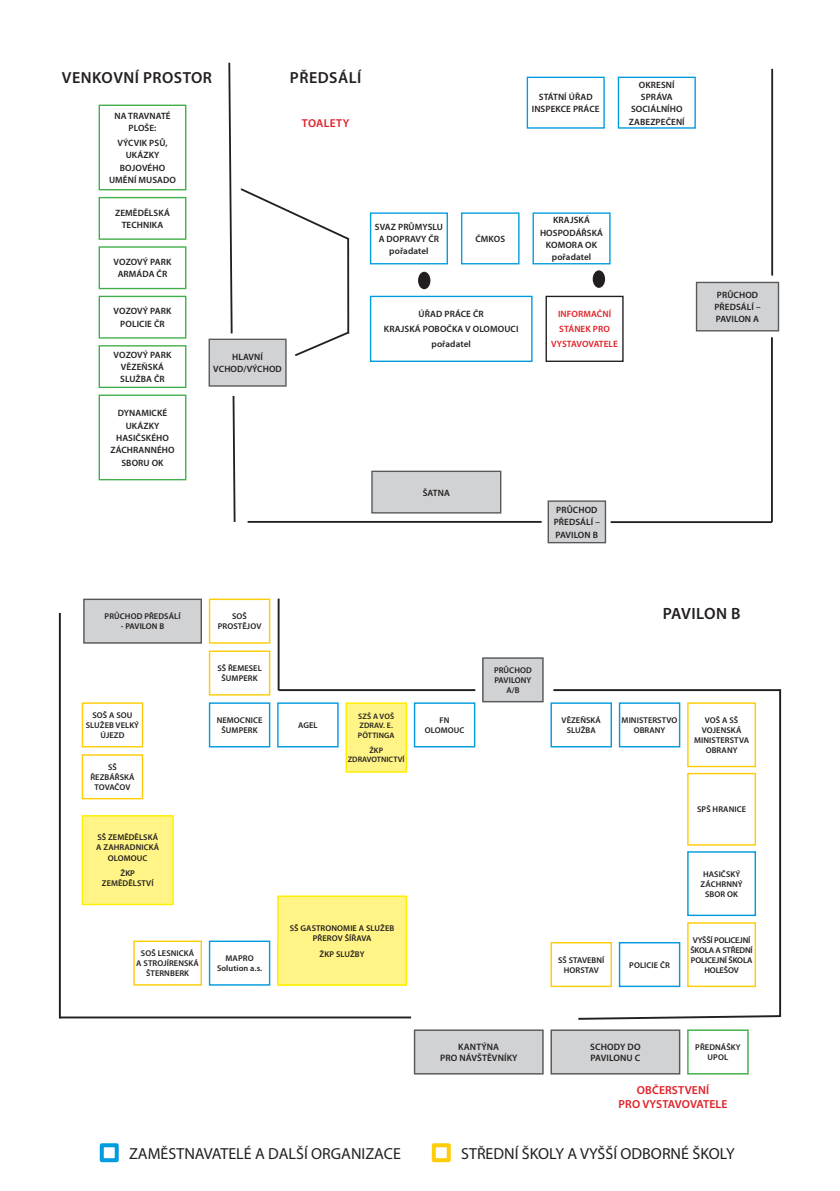
<style>
.page{position:relative;width:840px;height:1191px;background:#fff}
.page>*{position:absolute;margin:0;border:0;box-sizing:border-box;transform-origin:0 0}
.t1{font:600 16.4px "Myriad Pro";letter-spacing:.01em;color:#231f20}
.t2{font:16px "Myriad Pro";color:#231f20}
.t3{font:600 16px "Myriad Pro";letter-spacing:.03em;color:#231f20}
.t4{font:600 11.6px/14px "Myriad Pro";letter-spacing:.01em;color:#df2027;text-align:center}
.t5{font:600 11.4px "Myriad Pro";letter-spacing:.03em;color:#df2027}
.t6{font:600 9.4px/11.2px "Myriad Pro";letter-spacing:.01em;color:#231f20}
.t7{font:600 9.2px/12.4px "Myriad Pro";letter-spacing:.01em;color:#231f20;text-align:center}
.t8{font:600 9.2px/15px "Myriad Pro";letter-spacing:.01em;color:#df2027;text-align:center}
.t9{font:600 8.4px/10px "Myriad Pro";letter-spacing:.01em;color:#231f20;text-align:center}
.t10{font:600 8.4px/10px "Myriad Pro";letter-spacing:-.02em;color:#231f20;text-align:center}
.t11{font:600 8.4px "Myriad Pro";letter-spacing:-.01em;color:#231f20}
.t12{font:600 8px/9.6px "Myriad Pro";letter-spacing:.01em;color:#231f20}
</style>
<div class="page">
<div style="left:209px;top:598px;width:61px;height:45px;border:1px solid #fecd08"></div>
<div style="left:84px;top:599px;width:117px;height:44px;background:#d1d2d4"></div>
<div style="left:83px;top:598px;width:119px;height:45px;border:1px solid #57585a"></div>
<div style="left:209px;top:650px;width:61px;height:45px;border:1px solid #fecd08"></div>
<div style="left:82px;top:702px;width:61px;height:45px;border:1px solid #fecd08"></div>
<div style="left:209px;top:702px;width:61px;height:45px;border:1px solid #009cdf"></div>
<div style="left:82px;top:754px;width:61px;height:45px;border:1px solid #fecd08"></div>
<div style="left:133px;top:940px;width:69px;height:45px;border:1px solid #fecd08"></div>
<div style="left:209px;top:940px;width:61px;height:45px;border:1px solid #009cdf"></div>
<div style="left:278px;top:896px;width:128px;height:89px;background:#fff485"></div>
<div style="left:277px;top:895px;width:130px;height:90px;border:1px solid #ffee01"></div>
<div style="left:82px;top:815px;width:91px;height:89px;background:#fff485"></div>
<div style="left:82px;top:815px;width:92px;height:90px;border:1px solid #ffee01"></div>
<div style="left:277px;top:702px;width:61px;height:45px;border:1px solid #009cdf"></div>
<div style="left:346px;top:703px;width:60px;height:69px;background:#fff485"></div>
<div style="left:345px;top:702px;width:62px;height:70px;border:1px solid #ffee01"></div>
<div style="left:413px;top:702px;width:62px;height:45px;border:1px solid #009cdf"></div>
<div style="left:482px;top:658px;width:60px;height:43px;background:#d1d2d4"></div>
<div style="left:482px;top:657px;width:61px;height:45px;border:1px solid #57585a"></div>
<div style="left:550px;top:702px;width:61px;height:45px;border:1px solid #009cdf"></div>
<div style="left:550px;top:942px;width:61px;height:45px;border:1px solid #fecd08"></div>
<div style="left:618px;top:942px;width:62px;height:45px;border:1px solid #009cdf"></div>
<div style="left:551px;top:1030px;width:128px;height:43px;background:#d1d2d4"></div>
<div style="left:550px;top:1029px;width:130px;height:45px;border:1px solid #57585a"></div>
<div style="left:414px;top:1030px;width:128px;height:43px;background:#d1d2d4"></div>
<div style="left:413px;top:1029px;width:130px;height:45px;border:1px solid #57585a"></div>
<div style="left:618px;top:702px;width:62px;height:45px;border:1px solid #009cdf"></div>
<div style="left:686px;top:922px;width:69px;height:65px;border:1px solid #fecd08"></div>
<div style="left:686px;top:1029px;width:62px;height:45px;border:1px solid #40ae49"></div>
<div style="left:686px;top:702px;width:69px;height:65px;border:1px solid #fecd08"></div>
<div style="left:686px;top:773px;width:69px;height:72px;border:1px solid #fecd08"></div>
<div style="left:686px;top:851px;width:69px;height:65px;border:1px solid #009cdf"></div>
<hr style="left:59px;top:613px;width:2px;height:405px;background:#231f20">
<hr style="left:60px;top:1016px;width:351px;height:2px;background:#231f20">
<svg style="left:578px;top:1014px;width:203px;height:6px"></svg>
<hr style="left:778px;top:689px;width:2px;height:328px;background:#231f20">
<hr style="left:553px;top:689px;width:226px;height:2px;background:#231f20">
<hr style="left:278px;top:689px;width:197px;height:2px;background:#231f20">
<hr style="left:277px;top:598px;width:2px;height:92px;background:#231f20">
<div style="left:99px;top:105px;width:87px;height:85px;border:1px solid #40ae49"></div>
<div style="left:548px;top:501px;width:57px;height:41px;background:#d1d2d4"></div>
<div style="left:547px;top:500px;width:58px;height:43px;border:1px solid #57585a"></div>
<div style="left:372px;top:471px;width:128px;height:42px;background:#d1d2d4"></div>
<div style="left:371px;top:470px;width:130px;height:43px;border:1px solid #57585a"></div>
<div style="left:696px;top:282px;width:82px;height:49px;background:#d1d2d4"></div>
<div style="left:695px;top:282px;width:83px;height:49px;border:1px solid #57585a"></div>
<div style="left:526px;top:77px;width:78px;height:52px;border:1px solid #009cdf"></div>
<div style="left:617px;top:77px;width:78px;height:52px;border:1px solid #009cdf"></div>
<div style="left:99px;top:197px;width:87px;height:43px;border:1px solid #40ae49"></div>
<div style="left:369px;top:212px;width:78px;height:52px;border:1px solid #009cdf"></div>
<div style="left:460px;top:212px;width:59px;height:52px;border:1px solid #009cdf"></div>
<div style="left:532px;top:212px;width:78px;height:52px;border:1px solid #009cdf"></div>
<div style="left:545px;top:296px;width:78px;height:66px;border:1px solid #231f20"></div>
<div style="left:99px;top:246px;width:87px;height:43px;border:1px solid #40ae49"></div>
<div style="left:369px;top:296px;width:163px;height:66px;border:1px solid #009cdf"></div>
<div style="left:99px;top:296px;width:87px;height:43px;border:1px solid #40ae49"></div>
<div style="left:209px;top:339px;width:77px;height:47px;background:#d1d2d4"></div>
<div style="left:208px;top:339px;width:78px;height:48px;border:1px solid #57585a"></div>
<div style="left:99px;top:345px;width:87px;height:43px;border:1px solid #40ae49"></div>
<div style="left:99px;top:394px;width:87px;height:86px;border:1px solid #40ae49"></div>
<svg style="left:232px;top:395px;width:4px;height:127px"></svg>
<hr style="left:247px;top:521px;width:294px;height:2px;background:#231f20">
<hr style="left:610px;top:521px;width:161px;height:2px;background:#231f20">
<hr style="left:770px;top:337px;width:2px;height:185px;background:#231f20">
<hr style="left:770px;top:69px;width:2px;height:206px;background:#231f20">
<div style="left:418px;top:272px;width:12px;height:17px;background:#231f20;border-radius:50%"></div>
<div style="left:592px;top:270px;width:12px;height:18px;background:#231f20;border-radius:50%"></div>
<svg style="left:227px;top:62px;width:123px;height:296px"></svg>
<div style="left:100px;top:1143px;width:19px;height:19px;border:4px solid #009cdf"></div>
<div style="left:431px;top:1143px;width:19px;height:19px;border:4px solid #fecd08"></div>
<h2 class="t3" style="left:62px;top:67px;width:152px">VENKOVNÍ PROSTOR</h2>
<h2 class="t3" style="left:290px;top:67px;width:73px">PŘEDSÁLÍ</h2>
<p class="t5" style="left:302px;top:116px;width:49px">TOALETY</p>
<p class="t7" style="left:114px;top:109px;width:58px">NA TRAVNATÉ<br>PLOŠE:</p>
<p class="t7" style="left:109px;top:137px;width:68px">VÝCVIK PSŮ,<br>UKÁZKY<br>BOJOVÉHO<br>UMĚNÍ MUSADO</p>
<p class="t7" style="left:115px;top:206px;width:56px">ZEMĚDĚLSKÁ<br>TECHNIKA</p>
<p class="t7" style="left:113px;top:255px;width:59px">VOZOVÝ PARK<br>ARMÁDA ČR</p>
<p class="t7" style="left:113px;top:305px;width:59px">VOZOVÝ PARK<br>POLICIE ČR</p>
<p class="t7" style="left:113px;top:348px;width:59px">VOZOVÝ PARK<br>VĚZEŇSKÁ<br>SLUŽBA ČR</p>
<p class="t7" style="left:110px;top:407px;width:66px">DYNAMICKÉ<br>UKÁZKY<br>HASIČSKÉHO<br>ZÁCHRANNÉHO<br>SBORU OK</p>
<p class="t7" style="left:213px;top:350px;width:70px">HLAVNÍ<br>VCHOD/VÝCHOD</p>
<p class="t7" style="left:374px;top:220px;width:69px">SVAZ PRŮMYSLU<br>A DOPRAVY ČR pořadatel</p>
<p class="t7" style="left:475px;top:232px;width:31px">ČMKOS</p>
<p class="t7" style="left:384px;top:306px;width:136px;line-height:15px">ÚŘAD PRÁCE ČR<br>KRAJSKÁ POBOČKA V OLOMOUCI pořadatel</p>
<p class="t7" style="left:422px;top:486px;width:29px">ŠATNA</p>
<p class="t7" style="left:531px;top:90px;width:69px">STÁTNÍ ÚŘAD<br>INSPEKCE PRÁCE</p>
<p class="t7" style="left:628px;top:78px;width:57px">OKRESNÍ<br>SPRÁVA<br>SOCIÁLNÍHO<br>ZABEZPEČENÍ</p>
<p class="t7" style="left:539px;top:214px;width:65px">KRAJSKÁ<br>HOSPODÁŘSKÁ<br>KOMORA OK pořadatel</p>
<p class="t8" style="left:551px;top:306px;width:68px">INFORMAČNÍ<br>STÁNEK PRO<br>VYSTAVOVATELE</p>
<p class="t7" style="left:553px;top:503px;width:48px;text-align:left">PRŮCHOD<br>PŘEDSÁLÍ –<br>PAVILON B</p>
<p class="t7" style="left:714px;top:288px;width:48px;text-align:left">PRŮCHOD<br>PŘEDSÁLÍ –<br>PAVILON A</p>
<p class="t9" style="left:105px;top:611px;width:77px">PRŮCHOD PŘEDSÁLÍ</p>
<p class="t11" style="left:121px;top:621px;width:45px">- PAVILON B</p>
<p class="t9" style="left:218px;top:611px;width:45px">SOŠ<br>PROSTĚJOV</p>
<p class="t9" style="left:217px;top:663px;width:46px">SŠ ŘEMESEL<br>ŠUMPERK</p>
<p class="t9" style="left:493px;top:665px;width:39px">PRŮCHOD<br>PAVILONY<br>A/B</p>
<h1 class="t1" style="left:662px;top:603px;width:79px">PAVILON B</h1>
<p class="t9" style="left:86px;top:710px;width:55px">SOŠ A SOU<br>SLUŽEB VELKÝ<br>ÚJEZD</p>
<p class="t9" style="left:217px;top:715px;width:47px">NEMOCNICE<br>ŠUMPERK</p>
<p class="t9" style="left:90px;top:762px;width:46px">SŠ<br>ŘEZBÁŘSKÁ<br>TOVAČOV</p>
<p class="t9" style="left:96px;top:832px;width:64px">SŠ ZEMĚDĚLSKÁ<br>A ZAHRADNICKÁ<br>OLOMOUC</p>
<p class="t9" style="left:102px;top:868px;width:53px">ŽKP<br>ZEMĚDĚLSTVÍ</p>
<p class="t9" style="left:136px;top:948px;width:64px">SOŠ LESNICKÁ<br>A STROJÍRENSKÁ<br>ŠTERNBERK</p>
<p class="t9" style="left:217px;top:953px;width:47px">MAPRO<br>Solution a.s.</p>
<p class="t9" style="left:298px;top:720px;width:21px">AGEL</p>
<p class="t12" style="left:357px;top:711px;width:38px">SZŠ A VOŠ<br>ZDRAV. E.<br>PÖTTINGA</p>
<p class="t12" style="left:347px;top:745px;width:58px;text-align:center">ŽKP<br>ZDRAVOTNICTVÍ</p>
<p class="t9" style="left:424px;top:715px;width:41px">FN<br>OLOMOUC</p>
<p class="t9" style="left:290px;top:923px;width:106px">SŠ GASTRONOMIE A SLUŽEB<br>PŘEROV ŠÍŘAVA</p>
<p class="t9" style="left:319px;top:948px;width:46px">ŽKP SLUŽBY</p>
<p class="t6" style="left:440px;top:1041px;width:79px;text-align:center">KANTÝNA<br>PRO NÁVŠTĚVNÍKY</p>
<p class="t9" style="left:561px;top:715px;width:41px">VĚZEŇSKÁ<br>SLUŽBA</p>
<p class="t9" style="left:621px;top:715px;width:57px">MINISTERSTVO<br>OBRANY</p>
<p class="t9" style="left:693px;top:715px;width:56px">VOŠ A SŠ<br>VOJENSKÁ<br>MINISTERSTVA<br>OBRANY</p>
<p class="t9" style="left:696px;top:804px;width:50px">SPŠ HRANICE</p>
<p class="t9" style="left:557px;top:954px;width:48px">SŠ STAVEBNÍ<br>HORSTAV</p>
<p class="t9" style="left:629px;top:959px;width:42px">POLICIE ČR</p>
<p class="t9" style="left:700px;top:868px;width:43px">HASIČSKÝ<br>ZÁCHRNNÝ<br>SBOR OK</p>
<p class="t10" style="left:690px;top:934px;width:64px">VYŠŠÍ POLICEJNÍ<br>ŠKOLA A STŘEDNÍ<br>POLICEJNÍ ŠKOLA<br>HOLEŠOV</p>
<p class="t9" style="left:695px;top:1042px;width:47px">PŘEDNÁŠKY<br>UPOL</p>
<p class="t4" style="left:618px;top:1082px;width:110px">OBČERSTVENÍ<br>PRO VYSTAVOVATELE</p>
<p class="t6" style="left:590px;top:1041px;width:52px">SCHODY DO<br>PAVILONU C</p>
<h2 class="t2" style="left:129px;top:1143px;width:273px">ZAMĚSTNAVATELÉ A DALŠÍ ORGANIZACE</h2>
<h2 class="t2" style="left:461px;top:1143px;width:275px">STŘEDNÍ ŠKOLY A VYŠŠÍ ODBORNÉ ŠKOLY</h2>
</div>
